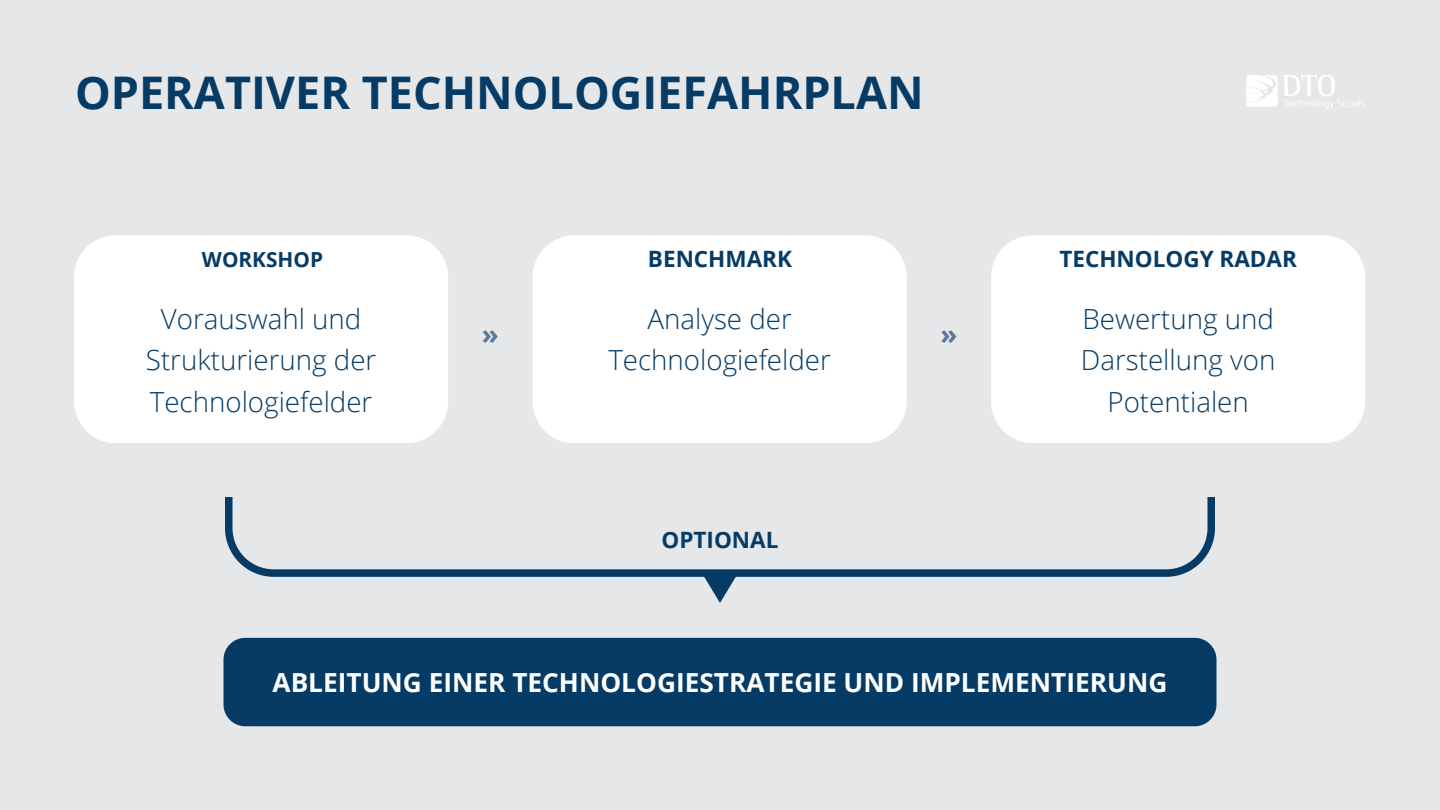
<style>
.page{position:relative;width:1440px;height:810px;background:#e6e7e9}
.page>*{position:absolute;margin:0;border:0;box-sizing:border-box;transform-origin:0 0}
.t1{font:700 45px "Open Sans";color:#063b65}
.t2{font:300 27.67px/41.5px "Open Sans";color:#063b65;text-align:center}
.t3{font:700 27.67px "Open Sans";color:#5a7797}
.t4{font:700 26.25px "Open Sans";color:#fff}
.t5{font:700 22.5px "Open Sans";color:#063b65}
.t6{font:700 20.77px "Open Sans";color:#063b65}
</style>
<div class="page">
<div style="left:224px;top:638px;width:993px;height:88px;background:#063b65;border-radius:22px"></div>
<div style="left:225px;top:344px;width:990px;height:233px;border:8px solid #063b65;border-radius:45px"></div>
<div style="left:55px;top:317px;width:1330px;height:180px;background:#e6e7e9"></div>
<div style="left:533px;top:235px;width:374px;height:208px;background:#fff;border-radius:42px"></div>
<div style="left:74px;top:235px;width:374px;height:208px;background:#fff;border-radius:42px"></div>
<div style="left:991px;top:235px;width:374px;height:208px;background:#fff;border-radius:42px"></div>
<svg style="left:700px;top:570px;width:40px;height:33px"></svg>
<img style="left:1246px;top:75px;width:119px;height:34px">
<p class="t1" style="left:75px;top:61px;width:850px">OPERATIVER TECHNOLOGIEFAHRPLAN</p>
<p class="t6" style="left:202px;top:245px;width:123px">WORKSHOP</p>
<p class="t5" style="left:648px;top:243px;width:146px">BENCHMARK</p>
<p class="t5" style="left:1059px;top:243px;width:239px">TECHNOLOGY RADAR</p>
<p class="t2" style="left:161px;top:297px;width:202px">Vorauswahl und</p>
<p class="t2" style="left:146px;top:339px;width:232px;text-align:left">Strukturierung der<br>Technologiefelder</p>
<p class="t2" style="left:608px;top:297px;width:224px">Analyse der<br>Technologiefelder</p>
<p class="t2" style="left:1081px;top:297px;width:196px">Bewertung und<br>Darstellung von<br>Potentialen</p>
<p class="t3" style="left:499px;top:358px;width:19px;rotate:-180deg">«</p>
<p class="t3" style="left:957px;top:358px;width:19px;rotate:-180deg">«</p>
<p class="t5" style="left:662px;top:523px;width:118px">OPTIONAL</p>
<p class="t4" style="left:273px;top:664px;width:896px">ABLEITUNG EINER TECHNOLOGIESTRATEGIE UND IMPLEMENTIERUNG</p>
</div>
